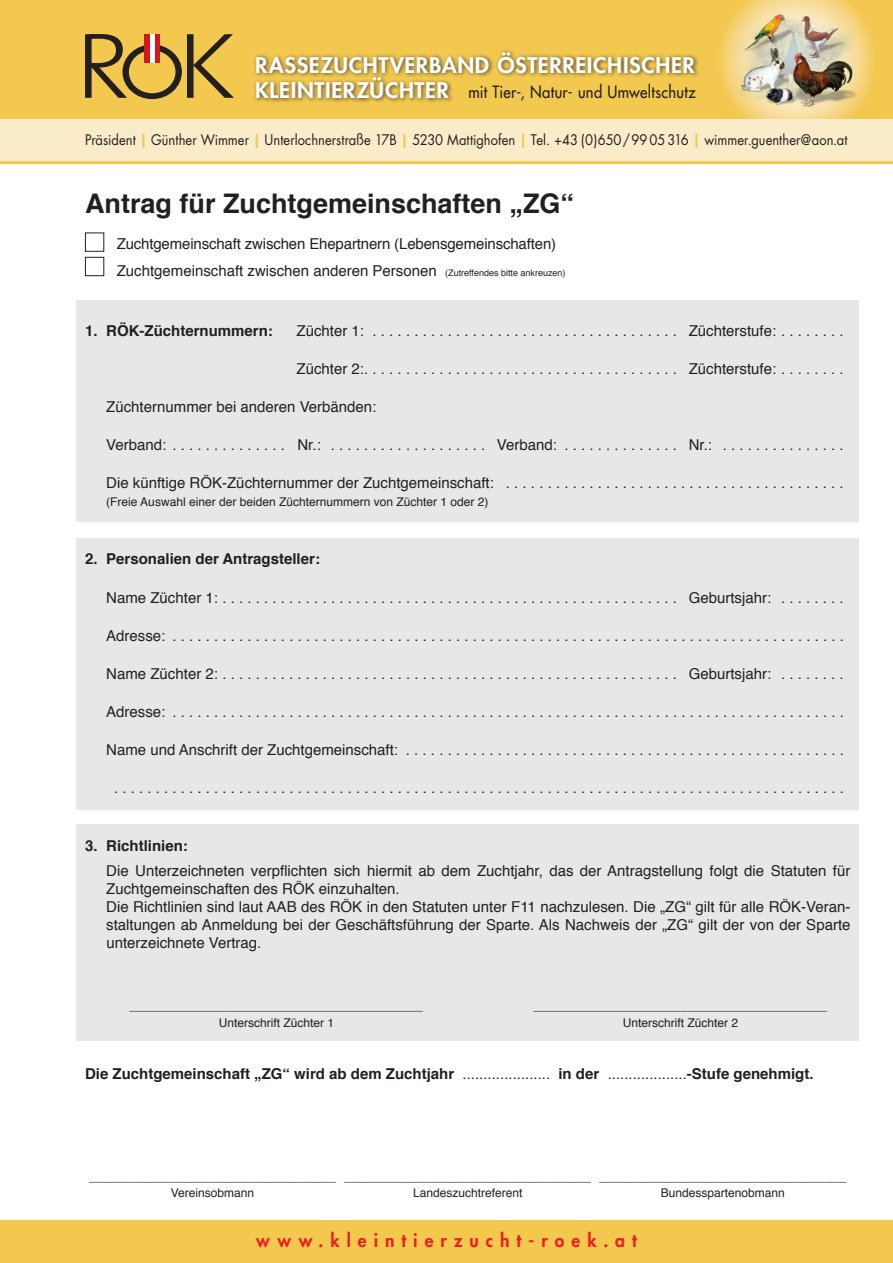
<style>
.page{position:relative;width:893px;height:1263px;background:#fff}
.page>*{position:absolute;margin:0;border:0;box-sizing:border-box;transform-origin:0 0}
.t1{font:700 27px "Helvetica";color:#231f20}
.t2{font:800 21px "Futura";letter-spacing:.025em;color:#fff;scale:1.06 1}
.t3{font:800 18px "Futura";letter-spacing:.405em;color:#ee1d23}
.t4{font:16.5px "Futura";letter-spacing:.02em;color:#231f20;scale:.9 1}
.t5{font:15px/18px "Helvetica";color:#231f20}
.t6{font:700 15px "Helvetica";color:#231f20}
.t7{font:14.25px "Futura";color:#231f20;scale:.91 1}
.t8{font:12px "Helvetica";color:#231f20}
.s1{font-weight:800;font-size:21px;color:#fff}
.s2{font-weight:700;color:#f2c84f}
.s3{font-size:9px}
.s4{font-weight:400}
.s5{font-weight:700}
</style>
<div class="page">
<div style="left:77px;top:300px;width:782px;height:221px;background:#e6e7e9"></div>
<div style="left:77px;top:538px;width:782px;height:271px;background:#e6e7e9"></div>
<div style="left:77px;top:824px;width:782px;height:216px;background:#e6e7e9"></div>
<div style="left:0;top:0;width:893px;height:119px;background:#f2c84f"></div>
<svg style="left:85px;top:34px;width:149px;height:65px"></svg>
<div style="left:154px;top:35px;width:6px;height:28px;background:#d7171f"></div>
<div style="left:144px;top:35px;width:6px;height:28px;background:#d7171f"></div>
<hr style="left:150px;top:35px;width:4px;height:28px;background:#fff">
<div style="left:253px;top:49px;width:448px;height:55px;background:#231f20;opacity:.75"></div>
<svg style="left:720px;top:16px;width:154px;height:88px"></svg>
<img style="left:733px;top:0;width:127px;height:119px">
<div style="left:0;top:119px;width:893px;height:43px;background:#faecc8"></div>
<hr style="left:0;top:161px;width:893px;height:3px;background:#f2c84f">
<div style="left:0;top:1220px;width:893px;height:43px;background:#f2c84f"></div>
<div style="left:85px;top:233px;width:19px;height:19px;border:1px solid #231f20"></div>
<div style="left:85px;top:257px;width:19px;height:19px;border:1px solid #231f20"></div>
<h2 class="t2" style="left:255px;top:52px;width:367px">RASSEZUCHTVERBAND ÖSTERReich ischer</h2>
<p class="t4" style="left:255px;top:81px;width:491px"><span class="s1">KLEINTIERZÜCHTER</span> mit Tier-, Natur- und Umweltschutz</p>
<p class="t7" style="left:85px;top:130px;width:839px">Präsident <span class="s2">|</span> Günther Wimmer <span class="s2">|</span> Unterlochnerstraße 17B <span class="s2">|</span> 5230 Mattighofen <span class="s2">|</span> Tel. +43 (0)650/9905316 <span class="s2">|</span> wimmer.guenther@aon.at</p>
<h1 class="t1" style="left:85px;top:185px;width:491px">Antrag für Zuchtgemeinschaften „ZG“</h1>
<p class="t5" style="left:117px;top:231px;width:450px;line-height:27.5px">Zuchtgemeinschaft zwischen Ehepartnern (Lebensgemeinschaften)<br>Zuchtgemeinschaft zwischen anderen Personen <span class="s3">(Zutreffendes bitte ankreuzen)</span></p>
<p class="t6" style="left:85px;top:320px;width:189px">1. RÖK-Züchternummern:</p>
<p class="t5" style="left:297px;top:322px;width:374px">Züchter 1: . . . . . . . . . . . . . . . . . . . . . . . . . . . . . . . . . . . .</p>
<p class="t5" style="left:689px;top:322px;width:156px">Züchterstufe: . . . . . . . .</p>
<p class="t5" style="left:297px;top:360px;width:374px">Züchter 2: . . . . . . . . . . . . . . . . . . . . . . . . . . . . . . . . . . . . .</p>
<p class="t5" style="left:689px;top:360px;width:156px">Züchterstufe: . . . . . . . .</p>
<p class="t5" style="left:106px;top:398px;width:272px">Züchternummer bei anderen Verbänden:</p>
<p class="t5" style="left:106px;top:437px;width:372px">Verband: . . . . . . . . . . . . . . Nr. : . . . . . . . . . . . . . . . . . .</p>
<p class="t5" style="left:497px;top:437px;width:173px">Verband: . . . . . . . . . . . . .</p>
<p class="t5" style="left:689px;top:437px;width:156px">Nr. : . . . . . . . . . . . . . . .</p>
<p class="t5" style="left:106px;top:475px;width:739px">Die künftige RÖK-Züchternummer der Zuchtgemeinschaft: . . . . . . . . . . . . . . . . . . . . . . . . . . . . . . . . . . . . . . . . .</p>
<p class="t8" style="left:106px;top:494px;width:384px">(Freie Auswahl einer der beiden Züchternummern von Züchter 1 oder 2)</p>
<p class="t6" style="left:85px;top:549px;width:236px">2. Personalien der Antragsteller:</p>
<p class="t5" style="left:106px;top:589px;width:564px">Name Züchter 1: . . . . . . . . . . . . . . . . . . . . . . . . . . . . . . . . . . . . . . . . . . . . . . . . . . . . . .</p>
<p class="t5" style="left:689px;top:589px;width:156px">Geburtsjahr: . . . . . . . .</p>
<p class="t5" style="left:106px;top:627px;width:739px">Adresse: . . . . . . . . . . . . . . . . . . . . . . . . . . . . . . . . . . . . . . . . . . . . . . . . . . . . . . . . . . . . . . . . . . . . . . . . . . . . . . . . .</p>
<p class="t5" style="left:106px;top:665px;width:564px">Name Züchter 2: . . . . . . . . . . . . . . . . . . . . . . . . . . . . . . . . . . . . . . . . . . . . . . . . . . . . . .</p>
<p class="t5" style="left:689px;top:665px;width:156px">Geburtsjahr: . . . . . . . .</p>
<p class="t5" style="left:106px;top:703px;width:739px">Adresse: . . . . . . . . . . . . . . . . . . . . . . . . . . . . . . . . . . . . . . . . . . . . . . . . . . . . . . . . . . . . . . . . . . . . . . . . . . . . . . . . .</p>
<p class="t5" style="left:106px;top:742px;width:739px">Name und Anschrift der Zuchtgemeinschaft: . . . . . . . . . . . . . . . . . . . . . . . . . . . . . . . . . . . . . . . . . . . . . . . . . . . . .</p>
<p class="t5" style="left:114px;top:780px;width:731px">. . . . . . . . . . . . . . . . . . . . . . . . . . . . . . . . . . . . . . . . . . . . . . . . . . . . . . . . . . . . . . . . . . . . . . . . . . . . . . . . . . . . . . . .</p>
<p class="t6" style="left:85px;top:836px;width:104px">3. Richtlinien:</p>
<p class="t5" style="left:106px;top:862px;width:746px">Die Unterzeichneten verpflichten sich hiermit ab dem Zuchtjahr, das der Antragstellung folgt die Statuten für Zuchtgemeinschaften des RÖK einzuhalten.<br>Die Richtlinien sind laut AAB des RÖK in den Statuten unter F11 nachzulesen. Die „ZG“ gilt für alle RÖK-Veran&shy;staltungen ab Anmeldung bei der Geschäftsführung der Sparte. Als Nachweis der „ZG“ gilt der von der Sparte unterzeichnete Vertrag.</p>
<p class="t8" style="left:130px;top:998px;width:295px">____________________________________________</p>
<p class="t8" style="left:533px;top:998px;width:295px">____________________________________________</p>
<p class="t8" style="left:219px;top:1014px;width:117px">Unterschrift Züchter 1</p>
<p class="t8" style="left:623px;top:1014px;width:117px">Unterschrift Züchter 2</p>
<p class="t6" style="left:85px;top:1063px;width:383px">Die Zuchtgemeinschaft „ZG“ wird ab dem Zuchtjahr <span class="s4">.....................</span></p>
<p class="t5" style="left:558px;top:1065px;width:55px"><span class="s5">in der</span> ...................</p>
<p class="t6" style="left:687px;top:1063px;width:128px">-Stufe genehmigt.</p>
<p class="t8" style="left:171px;top:1184px;width:85px">Vereinsobmann</p>
<p class="t8" style="left:413px;top:1184px;width:111px">Landeszuchtreferent</p>
<p class="t8" style="left:661px;top:1184px;width:126px">Bundesspartenobmann</p>
<p class="t3" style="left:256px;top:1229px;width:382px">www.kleintierzucht-roek.at</p>
</div>
